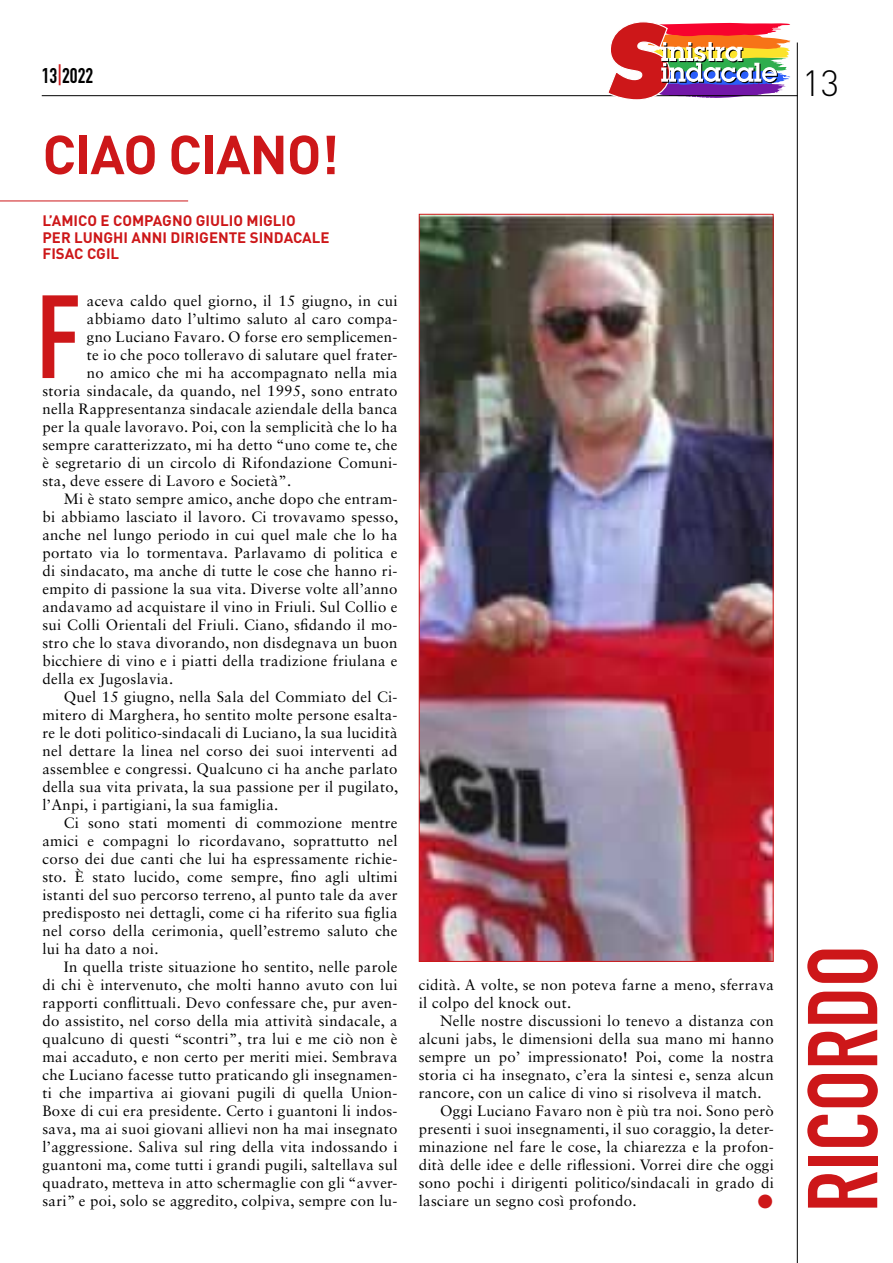
<style>
.page{position:relative;width:893px;height:1263px;background:#fff}
.page>*{position:absolute;margin:0;border:0;box-sizing:border-box;transform-origin:0 0}
.t1{font:116.1px "DIN Engschrift Std";color:#cd1719}
.t2{font:97.35px "DIN Engschrift Std";color:#cd1719}
.t3{font:700 54px "DIN";letter-spacing:-.02em;color:#cd1719}
.t4{font:300 36px "DIN";color:#000}
.t5{font:21px "DIN Engschrift Std";color:#000}
.t6{font:15px/18px "Sabon LT Std";letter-spacing:.02em;color:#000}
.t7{font:700 15px/16.5px "DIN";color:#cd1719}
.t8{font:15px "Zapf Dingbats IT Cby BT";color:#cd1719}
.s1{color:#cd1719}
</style>
<div class="page">
<hr style="left:42px;top:95px;width:756px;height:1px;background:#000">
<hr style="left:797px;top:43px;width:1px;height:1220px;background:#000">
<svg style="left:606px;top:22px;width:185px;height:78px"></svg>
<hr style="left:0;top:201px;width:188px;height:1px;background:#cd1719">
<img style="left:421px;top:216px;width:350px;height:744px">
<h3 class="t5" style="left:42px;top:63px;width:53px">13<span class="s1">|</span>2022</h3>
<h3 class="t4" style="left:802px;top:61px;width:39px">13</h3>
<h3 class="t3" style="left:43px;top:119px;width:298px">CIAO CIANO!</h3>
<p class="t7" style="left:43px;top:212px;width:289px">L’AMICO E COMPAGNO GIULIO MIGLIO<br>PER LUNGHI ANNI DIRIGENTE SINDACALE<br>FISAC CGIL</p>
<h1 class="t1" style="left:37px;top:269px;width:44px">F</h1>
<p class="t6" style="left:87px;top:292px;width:312px">aceva caldo quel giorno, il 15 giugno, in cui</p>
<p class="t6" style="left:87px;top:310px;width:312px">abbiamo dato l’ultimo saluto al caro compa-</p>
<p class="t6" style="left:87px;top:328px;width:312px">gno Luciano Favaro. O forse ero semplicemen-</p>
<p class="t6" style="left:87px;top:346px;width:312px">te io che poco tolleravo di salutare quel frater-</p>
<p class="t6" style="left:87px;top:364px;width:312px">no amico che mi ha accompagnato nella mia</p>
<p class="t6" style="left:43px;top:382px;width:357px">storia sindacale, da quando, nel 1995, sono entrato</p>
<p class="t6" style="left:43px;top:400px;width:357px">nella Rappresentanza sindacale aziendale della banca</p>
<p class="t6" style="left:43px;top:418px;width:357px">per la quale lavoravo. Poi, con la semplicità che lo ha</p>
<p class="t6" style="left:43px;top:436px;width:357px">sempre caratterizzato, mi ha detto “uno come te, che</p>
<p class="t6" style="left:43px;top:454px;width:357px">è segretario di un circolo di Rifondazione Comuni-</p>
<p class="t6" style="left:43px;top:472px;width:250px">sta, deve essere di Lavoro e Società”.</p>
<p class="t6" style="left:64px;top:490px;width:335px">Mi è stato sempre amico, anche dopo che entram-</p>
<p class="t6" style="left:43px;top:508px;width:357px">bi abbiamo lasciato il lavoro. Ci trovavamo spesso,</p>
<p class="t6" style="left:43px;top:526px;width:357px">anche nel lungo periodo in cui quel male che lo ha</p>
<p class="t6" style="left:43px;top:544px;width:357px">portato via lo tormentava. Parlavamo di politica e</p>
<p class="t6" style="left:43px;top:562px;width:357px">di sindacato, ma anche di tutte le cose che hanno ri-</p>
<p class="t6" style="left:43px;top:580px;width:357px">empito di passione la sua vita. Diverse volte all’anno</p>
<p class="t6" style="left:43px;top:598px;width:356px">andavamo ad acquistare il vino in Friuli. Sul Collio e</p>
<p class="t6" style="left:43px;top:616px;width:357px">sui Colli Orientali del Friuli. Ciano, sfidando il mo-</p>
<p class="t6" style="left:43px;top:634px;width:357px">stro che lo stava divorando, non disdegnava un buon</p>
<p class="t6" style="left:43px;top:652px;width:357px">bicchiere di vino e i piatti della tradizione friulana e</p>
<p class="t6" style="left:43px;top:670px;width:132px">della ex Jugoslavia.</p>
<p class="t6" style="left:64px;top:688px;width:335px">Quel 15 giugno, nella Sala del Commiato del Ci-</p>
<p class="t6" style="left:43px;top:706px;width:357px">mitero di Marghera, ho sentito molte persone esalta-</p>
<p class="t6" style="left:43px;top:724px;width:357px">re le doti politico-sindacali di Luciano, la sua lucidità</p>
<p class="t6" style="left:43px;top:742px;width:357px">nel dettare la linea nel corso dei suoi interventi ad</p>
<p class="t6" style="left:43px;top:760px;width:357px">assemblee e congressi. Qualcuno ci ha anche parlato</p>
<p class="t6" style="left:43px;top:778px;width:357px">della sua vita privata, la sua passione per il pugilato,</p>
<p class="t6" style="left:43px;top:796px;width:237px">l’Anpi, i partigiani, la sua famiglia.</p>
<p class="t6" style="left:64px;top:814px;width:335px">Ci sono stati momenti di commozione mentre</p>
<p class="t6" style="left:43px;top:832px;width:357px">amici e compagni lo ricordavano, soprattutto nel</p>
<p class="t6" style="left:43px;top:850px;width:357px">corso dei due canti che lui ha espressamente richie-</p>
<p class="t6" style="left:43px;top:868px;width:357px">sto. È stato lucido, come sempre, fino agli ultimi</p>
<p class="t6" style="left:43px;top:886px;width:356px">istanti del suo percorso terreno, al punto tale da aver</p>
<p class="t6" style="left:43px;top:904px;width:356px">predisposto nei dettagli, come ci ha riferito sua figlia</p>
<p class="t6" style="left:43px;top:922px;width:357px">nel corso della cerimonia, quell’estremo saluto che</p>
<p class="t6" style="left:43px;top:940px;width:117px">lui ha dato a noi.</p>
<p class="t6" style="left:64px;top:958px;width:335px">In quella triste situazione ho sentito, nelle parole</p>
<p class="t6" style="left:43px;top:976px;width:356px">di chi è intervenuto, che molti hanno avuto con lui</p>
<p class="t6" style="left:43px;top:994px;width:357px">rapporti conflittuali. Devo confessare che, pur aven-</p>
<p class="t6" style="left:43px;top:1012px;width:357px">do assistito, nel corso della mia attività sindacale, a</p>
<p class="t6" style="left:43px;top:1030px;width:357px">qualcuno di questi “scontri”, tra lui e me ciò non è</p>
<p class="t6" style="left:43px;top:1048px;width:357px">mai accaduto, e non certo per meriti miei. Sembrava</p>
<p class="t6" style="left:43px;top:1066px;width:357px">che Luciano facesse tutto praticando gli insegnamen-</p>
<p class="t6" style="left:43px;top:1084px;width:357px">ti che impartiva ai giovani pugili di quella Union-</p>
<p class="t6" style="left:43px;top:1102px;width:356px">Boxe di cui era presidente. Certo i guantoni li indos-</p>
<p class="t6" style="left:43px;top:1120px;width:357px">sava, ma ai suoi giovani allievi non ha mai insegnato</p>
<p class="t6" style="left:43px;top:1138px;width:357px">l’aggressione. Saliva sul ring della vita indossando i</p>
<p class="t6" style="left:43px;top:1156px;width:357px">guantoni ma, come tutti i grandi pugili, saltellava sul</p>
<p class="t6" style="left:43px;top:1174px;width:357px">quadrato, metteva in atto schermaglie con gli “avver-</p>
<p class="t6" style="left:43px;top:1192px;width:357px">sari” e poi, solo se aggredito, colpiva, sempre con lu-</p>
<p class="t6" style="left:419px;top:976px;width:357px">cidità. A volte, se non poteva farne a meno, sferrava il colpo del knock out.</p>
<p class="t6" style="left:440px;top:1012px;width:335px">Nelle nostre discussioni lo tenevo a distanza con</p>
<p class="t6" style="left:419px;top:1030px;width:357px">alcuni jabs, le dimensioni della sua mano mi hanno</p>
<p class="t6" style="left:419px;top:1048px;width:357px">sempre un po’ impressionato! Poi, come la nostra</p>
<p class="t6" style="left:419px;top:1066px;width:357px">storia ci ha insegnato, c’era la sintesi e, senza alcun</p>
<p class="t6" style="left:419px;top:1084px;width:344px">rancore, con un calice di vino si risolveva il match.</p>
<p class="t6" style="left:440px;top:1102px;width:335px">Oggi Luciano Favaro non è più tra noi. Sono però</p>
<p class="t6" style="left:419px;top:1120px;width:357px">presenti i suoi insegnamenti, il suo coraggio, la deter-</p>
<p class="t6" style="left:419px;top:1138px;width:357px">minazione nel fare le cose, la chiarezza e la profon-</p>
<p class="t6" style="left:419px;top:1156px;width:357px">dità delle idee e delle riflessioni. Vorrei dire che oggi</p>
<p class="t6" style="left:419px;top:1174px;width:357px">sono pochi i dirigenti politico/sindacali in grado di</p>
<p class="t6" style="left:419px;top:1192px;width:219px">lasciare un segno così profondo.</p>
<p class="t8" style="left:758px;top:1194px;width:17px">●</p>
<h2 class="t2" style="left:786px;top:1212px;width:268px;rotate:-90deg">RICORDO</h2>
</div>
